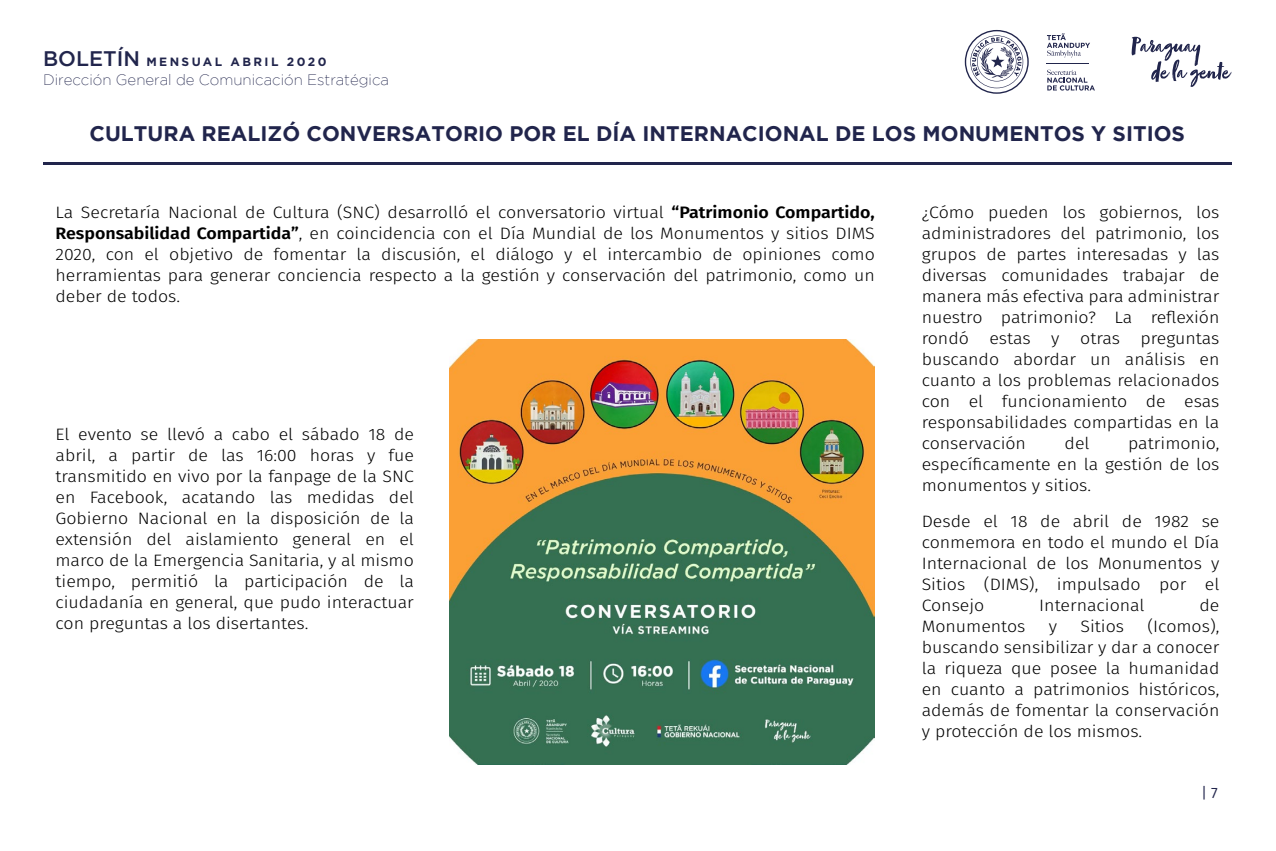
<style>
.page{position:relative;width:1276px;height:851px;background:#fff}
.page>*{position:absolute;margin:0;border:0;box-sizing:border-box;transform-origin:0 0}
.t1{font:700 21px "Gotham";color:#21254c}
.t2{font:300 16.5px/21px "Fira Sans";color:#000;text-align:justify;scale:1.08 1}
.t3{font:200 15px "Gotham";color:#21254c}
.t4{font:15px "Fira Sans";color:#21254c}
.t5{font:700 12px "Gotham";letter-spacing:.2em;color:#21254c}
.s1{font-weight:500;font-size:21px}
.s2{font-weight:600}
</style>
<div class="page">
<svg style="left:964px;top:30px;width:64px;height:64px"></svg>
<hr style="left:1046px;top:63px;width:43px;height:1px;background:#21254c">
<svg style="left:1047px;top:33px;width:43px;height:24px"></svg>
<svg style="left:1047px;top:70px;width:48px;height:21px"></svg>
<svg style="left:1131px;top:37px;width:100px;height:50px"></svg>
<hr style="left:43px;top:162px;width:1188px;height:3px;background:#21254c">
<img style="left:449px;top:339px;width:426px;height:425px">
<p class="t5" style="left:43px;top:55px;width:285px"><span class="s1">BOLETÍN</span> MENSUAL ABRIL 2020</p>
<p class="t3" style="left:43px;top:71px;width:347px">Dirección General de Comunicación Estratégica</p>
<p class="t1" style="left:90px;top:122px;width:1097px">CULTURA REALIZÓ CONVERSATORIO POR EL DÍA INTERNACIONAL DE LOS MONUMENTOS Y SITIOS</p>
<p class="t2" style="left:55px;top:201px;width:760px">La Secretaría Nacional de Cultura (SNC) desarrolló el conversatorio virtual <span class="s2">“Patrimonio Compartido, Responsabilidad Compartida”</span>, en coincidencia con el Día Mundial de los Monumentos y sitios DIMS 2020, con el objetivo de fomentar la discusión, el diálogo y el intercambio de opiniones como herramientas para generar conciencia respecto a la gestión y conservación del patrimonio, como un deber de todos.</p>
<p class="t2" style="left:55px;top:423px;width:333px">El evento se llevó a cabo el sábado 18 de abril, a partir de las 16:00 horas y fue transmitido en vivo por la fanpage de la SNC en Facebook, acatando las medidas del Gobierno Nacional en la disposición de la extensión del aislamiento general en el marco de la Emergencia Sanitaria, y al mismo tiempo, permitió la participación de la ciudadanía en general, que pudo interactuar con preguntas a los disertantes.</p>
<p class="t2" style="left:921px;top:201px;width:277px">¿Cómo pueden los gobiernos, los administradores del patrimonio, los grupos de partes interesadas y las diversas comunidades trabajar de manera más efectiva para administrar nuestro patrimonio? La reflexión rondó estas y otras preguntas buscando abordar un análisis en cuanto a los problemas relacionados con el funcionamiento de esas responsabilidades compartidas en la conservación</p>
<p class="t2" style="left:921px;top:432px;width:277px;text-indent:206px">patrimonio, específicamente en la gestión de los monumentos y sitios.</p>
<p class="t2" style="left:921px;top:510px;width:277px">Desde el 18 de abril de 1982 se conmemora en todo el mundo el Día Internacional de los Monumentos y Sitios (DIMS), impulsado por el Consejo</p>
<p class="t2" style="left:1064px;top:432px;width:25px">del</p>
<p class="t2" style="left:1039px;top:594px;width:99px">Internacional</p>
<p class="t2" style="left:1199px;top:594px;width:20px">de</p>
<p class="t2" style="left:921px;top:615px;width:277px;text-indent:226px">(Icomos), buscando sensibilizar y dar a conocer la riqueza que posee la humanidad en cuanto a patrimonios históricos, además de fomentar la conservación y protección de los mismos.</p>
<p class="t2" style="left:921px;top:615px;width:98px">Monumentos</p>
<p class="t2" style="left:1049px;top:615px;width:9px">y</p>
<p class="t2" style="left:1080px;top:615px;width:42px">Sitios</p>
<p class="t4" style="left:1201px;top:781px;width:18px">| 7</p>
</div>
